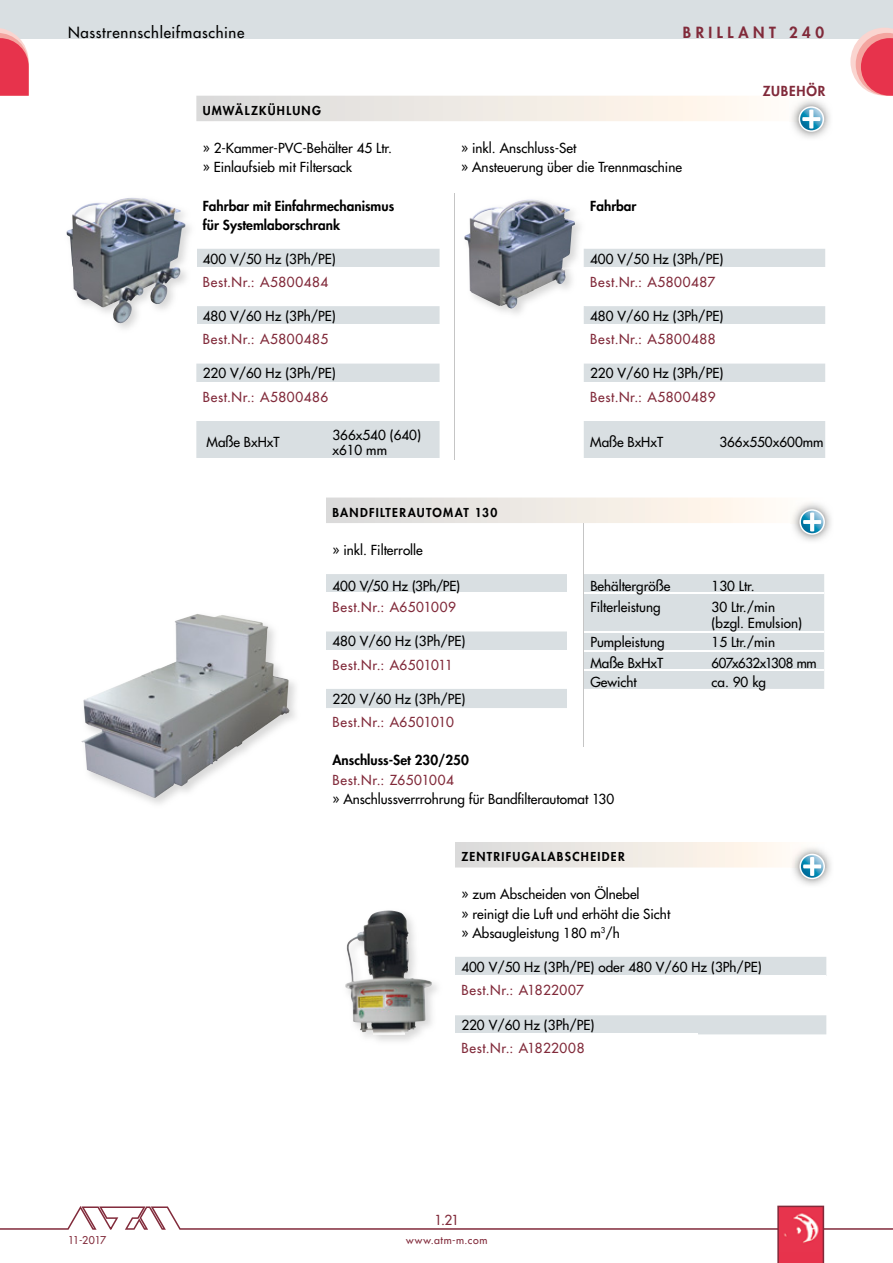
<style>
.page{position:relative;width:893px;height:1263px;background:#fff}
.page>*{position:absolute;margin:0;border:0;box-sizing:border-box;transform-origin:0 0}
.t1{font:500 15px "Futura Std";letter-spacing:.045em;color:#000}
.t2{font:800 15px "Futura Std";letter-spacing:.3em;color:#812a3a}
.t3{font:500 13.5px/19.2px "Futura Std";color:#000}
.t4{font:500 13.5px "Futura Std";letter-spacing:.04em;color:#812a3a}
.t5{font:800 13.5px/19.2px "Futura Std";color:#000}
.t6{font:500 13.5px "Futura Std";letter-spacing:-.035em;color:#000}
.t7{font:800 13.5px "Futura Std";letter-spacing:.055em;color:#812a3a}
.t8{font:800 12px "Futura Std";letter-spacing:.105em;color:#000}
.t9{font:500 10.5px "Futura Std";letter-spacing:.06em;color:#812a3a}
</style>
<div class="page">
<div style="left:0;top:0;width:893px;height:38px;background:#d9dfe2"></div>
<svg style="left:850px;top:28px;width:43px;height:68px"></svg>
<svg style="left:0;top:28px;width:29px;height:68px;background:#e85b6d"></svg>
<svg style="left:0;top:1205px;width:893px;height:58px"></svg>
<svg style="left:326px;top:574px;width:498px;height:134px;fill:#d9dfe2"></svg>
<hr style="left:326px;top:592px;width:241px;height:2px;background:#fff">
<hr style="left:326px;top:650px;width:241px;height:1px;background:#fff">
<hr style="left:584px;top:669px;width:240px;height:1px;background:#fff">
<hr style="left:584px;top:650px;width:240px;height:1px;background:#fff">
<hr style="left:584px;top:592px;width:240px;height:2px;background:#fff">
<hr style="left:584px;top:523px;width:1px;height:51px;background:#c5c5c5">
<svg style="left:584px;top:574px;width:1px;height:18px"></svg>
<hr style="left:584px;top:593px;width:1px;height:38px;background:#c5c5c5">
<svg style="left:584px;top:632px;width:1px;height:76px"></svg>
<hr style="left:584px;top:708px;width:1px;height:38px;background:#c5c5c5">
<hr style="left:584px;top:631px;width:240px;height:1px;background:#fff">
<svg style="left:455px;top:957px;width:371px;height:77px"></svg>
<hr style="left:455px;top:975px;width:242px;height:2px;background:#fff">
<hr style="left:697px;top:975px;width:129px;height:2px;background:#fff">
<img style="left:345px;top:910px;width:87px;height:125px">
<img style="left:81px;top:614px;width:209px;height:184px">
<img style="left:798px;top:508px;width:33px;height:33px">
<svg style="left:326px;top:497px;width:499px;height:38px"></svg>
<img style="left:798px;top:854px;width:33px;height:31px">
<svg style="left:455px;top:842px;width:371px;height:37px"></svg>
<svg style="left:196px;top:249px;width:629px;height:209px"></svg>
<hr style="left:196px;top:267px;width:130px;height:2px;background:#fff">
<hr style="left:326px;top:267px;width:114px;height:2px;background:#fff">
<hr style="left:455px;top:267px;width:129px;height:2px;background:#fff">
<hr style="left:584px;top:267px;width:129px;height:2px;background:#fff">
<hr style="left:713px;top:267px;width:112px;height:2px;background:#fff">
<hr style="left:196px;top:325px;width:130px;height:1px;background:#fff">
<hr style="left:326px;top:325px;width:114px;height:1px;background:#fff">
<hr style="left:584px;top:325px;width:129px;height:1px;background:#fff">
<hr style="left:713px;top:325px;width:112px;height:1px;background:#fff">
<hr style="left:196px;top:382px;width:130px;height:1px;background:#fff">
<hr style="left:326px;top:382px;width:114px;height:1px;background:#fff">
<hr style="left:584px;top:382px;width:129px;height:1px;background:#fff">
<hr style="left:713px;top:382px;width:112px;height:1px;background:#fff">
<hr style="left:454px;top:193px;width:1px;height:56px;background:#c5c5c5">
<svg style="left:440px;top:249px;width:15px;height:20px"></svg>
<hr style="left:454px;top:268px;width:1px;height:38px;background:#c5c5c5">
<svg style="left:454px;top:306px;width:1px;height:19px"></svg>
<hr style="left:454px;top:325px;width:1px;height:39px;background:#c5c5c5">
<svg style="left:454px;top:364px;width:1px;height:19px"></svg>
<hr style="left:454px;top:383px;width:1px;height:38px;background:#c5c5c5">
<hr style="left:454px;top:421px;width:1px;height:38px;background:#c5c5c5">
<img style="left:67px;top:198px;width:119px;height:126px">
<img style="left:462px;top:221px;width:123px;height:98px">
<img style="left:584px;top:249px;width:2px;height:70px">
<img style="left:462px;top:267px;width:122px;height:2px">
<img style="left:464px;top:199px;width:111px;height:110px">
<img style="left:797px;top:106px;width:33px;height:32px">
<svg style="left:196px;top:96px;width:629px;height:36px"></svg>
<p class="t1" style="left:68px;top:23px;width:178px">Nasstrennschleifmaschine</p>
<p class="t2" style="left:683px;top:23px;width:143px">BRILLANT 240</p>
<p class="t7" style="left:763px;top:82px;width:64px">ZUBEHÖR</p>
<p class="t8" style="left:203px;top:103px;width:120px">UMWÄLZKÜHLUNG</p>
<p class="t3" style="left:203px;top:139px;width:191px">» 2-Kammer-PVC-Behälter 45 Ltr. » Einlaufsieb mit Filtersack</p>
<p class="t3" style="left:461px;top:139px;width:222px">» inkl. Anschluss-Set<br>» Ansteuerung über die Trennmaschine</p>
<p class="t5" style="left:203px;top:196px;width:193px">Fahrbar mit Einfahrmechanismus für Systemlaborschrank</p>
<p class="t5" style="left:590px;top:196px;width:48px">Fahrbar</p>
<p class="t3" style="left:203px;top:249px;width:135px">400 V/50 Hz (3Ph/PE)</p>
<p class="t3" style="left:590px;top:249px;width:135px">400 V/50 Hz (3Ph/PE)</p>
<p class="t4" style="left:203px;top:274px;width:127px">Best.Nr.: A5800484</p>
<p class="t4" style="left:590px;top:274px;width:127px">Best.Nr.: A5800487</p>
<p class="t3" style="left:203px;top:306px;width:135px">480 V/60 Hz (3Ph/PE)</p>
<p class="t3" style="left:590px;top:306px;width:135px">480 V/60 Hz (3Ph/PE)</p>
<p class="t4" style="left:203px;top:331px;width:127px">Best.Nr.: A5800485</p>
<p class="t4" style="left:590px;top:331px;width:127px">Best.Nr.: A5800488</p>
<p class="t3" style="left:203px;top:364px;width:135px">220 V/60 Hz (3Ph/PE)</p>
<p class="t3" style="left:590px;top:364px;width:135px">220 V/60 Hz (3Ph/PE)</p>
<p class="t4" style="left:203px;top:388px;width:127px">Best.Nr.: A5800486</p>
<p class="t4" style="left:590px;top:388px;width:127px">Best.Nr.: A5800489</p>
<p class="t3" style="left:207px;top:433px;width:75px">Maße BxHxT</p>
<p class="t3" style="left:332px;top:427px;width:90px;line-height:15.8px">366x540 (640) x610 mm</p>
<p class="t3" style="left:590px;top:433px;width:75px">Maße BxHxT</p>
<p class="t3" style="left:719px;top:433px;width:106px">366x550x600mm</p>
<p class="t8" style="left:332px;top:505px;width:166px">BANDFILTERAUTOMAT 130</p>
<p class="t3" style="left:332px;top:540px;width:92px">» inkl. Filterrolle</p>
<p class="t3" style="left:332px;top:576px;width:129px">400 V/50 Hz (3Ph/PE)</p>
<p class="t3" style="left:590px;top:576px;width:81px">Behältergröße</p>
<p class="t3" style="left:712px;top:576px;width:45px">130 Ltr.</p>
<p class="t4" style="left:332px;top:599px;width:125px">Best.Nr.: A6501009</p>
<p class="t3" style="left:590px;top:597px;width:72px">Filterleistung</p>
<p class="t3" style="left:711px;top:599px;width:92px;line-height:15.8px">30 Ltr./min (bzgl. Emulsion)</p>
<p class="t3" style="left:332px;top:632px;width:135px">480 V/60 Hz (3Ph/PE)</p>
<p class="t3" style="left:590px;top:632px;width:76px">Pumpleistung</p>
<p class="t3" style="left:712px;top:632px;width:65px">15 Ltr./min</p>
<p class="t4" style="left:332px;top:656px;width:122px">Best.Nr.: A6501011</p>
<p class="t3" style="left:590px;top:653px;width:75px">Maße BxHxT</p>
<p class="t6" style="left:711px;top:654px;width:107px">607x632x1308 mm</p>
<p class="t3" style="left:590px;top:672px;width:48px">Gewicht</p>
<p class="t3" style="left:711px;top:672px;width:56px">ca. 90 kg</p>
<p class="t3" style="left:332px;top:689px;width:135px">220 V/60 Hz (3Ph/PE)</p>
<p class="t4" style="left:332px;top:714px;width:123px">Best.Nr.: A6501010</p>
<p class="t5" style="left:332px;top:751px;width:138px">Anschluss-Set 230/250</p>
<p class="t4" style="left:332px;top:771px;width:123px">Best.Nr.: Z6501004</p>
<p class="t3" style="left:332px;top:789px;width:283px">» Anschlussverrrohrung für Bandfilterautomat 130</p>
<p class="t8" style="left:461px;top:849px;width:165px">ZENTRIFUGALABSCHEIDER</p>
<p class="t3" style="left:461px;top:885px;width:210px">» zum Abscheiden von Ölnebel<br>» reinigt die Luft und erhöht die Sicht » Absaugleistung 180 m<sup>3</sup>/h</p>
<p class="t3" style="left:461px;top:957px;width:302px">400 V/50 Hz (3Ph/PE) oder 480 V/60 Hz (3Ph/PE)</p>
<p class="t4" style="left:461px;top:982px;width:124px">Best.Nr.: A1822007</p>
<p class="t3" style="left:461px;top:1015px;width:135px">220 V/60 Hz (3Ph/PE)</p>
<p class="t4" style="left:461px;top:1039px;width:125px">Best.Nr.: A1822008</p>
<p class="t9" style="left:68px;top:1233px;width:40px">11-2017</p>
<p class="t4" style="left:435px;top:1211px;width:26px">1.21</p>
<p class="t9" style="left:406px;top:1233px;width:83px">www.atm-m.com</p>
</div>
